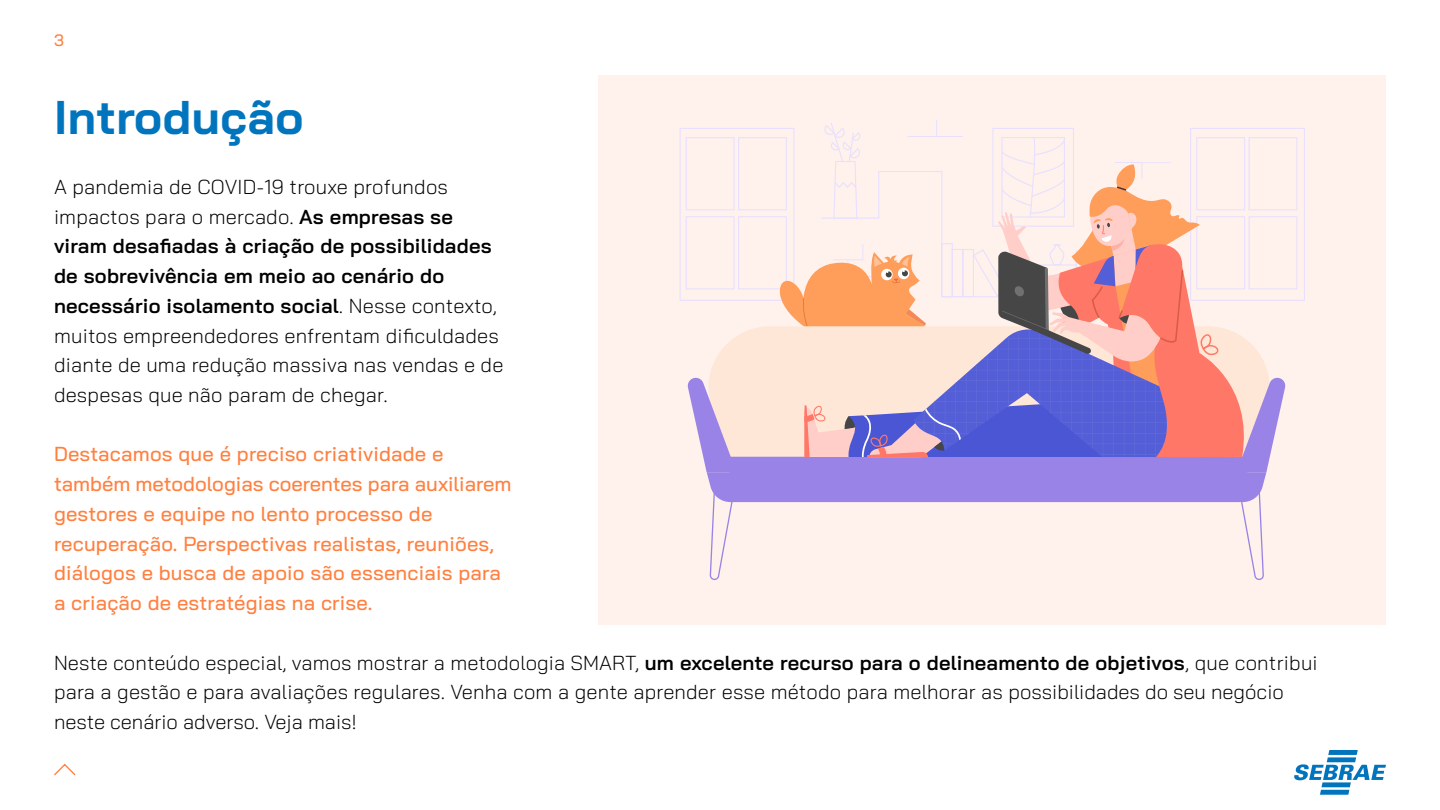
<style>
.page{position:relative;width:1440px;height:810px;background:#fff}
.page>*{position:absolute;margin:0;border:0;box-sizing:border-box;transform-origin:0 0}
.t1{font:700 47.25px "Bai Jamjuree";letter-spacing:.01em;color:#0075be}
.t2{font:300 20.25px/29.7px "Bai Jamjuree";letter-spacing:.01em;color:#000}
.t3{font:500 20.25px/29.7px "Bai Jamjuree";letter-spacing:.01em;color:#ff8040}
.t4{font:500 16.5px "Bai Jamjuree";color:#ff8040}
.s1{font-weight:600}
</style>
<div class="page">
<svg style="left:54px;top:763px;width:22px;height:13px"></svg>
<svg style="left:1294px;top:750px;width:92px;height:45px"></svg>
<div style="left:599px;top:75px;width:787px;height:550px;background:#fff2ec"></div>
<svg style="left:680px;top:120px;width:625px;height:460px"></svg>
<p class="t4" style="left:54px;top:30px;width:11px">3</p>
<h1 class="t1" style="left:54px;top:91px;width:251px">Introdução</h1>
<p class="t2" style="left:54px;top:172px;width:451px">A pandemia de COVID-19 trouxe profundos impactos para o mercado. <span class="s1">As empresas se viram desafiadas à criação de possibilidades de sobrevivência em meio ao cenário do necessário isolamento social</span>. Nesse contexto, muitos empreendedores enfrentam dificuldades diante de uma redução massiva nas vendas e de despesas que não param de chegar.</p>
<p class="t3" style="left:54px;top:440px;width:459px">Destacamos que é preciso criatividade e também metodologias coerentes para auxiliarem gestores e equipe no lento processo de recuperação. Perspectivas realistas, reuniões, diálogos e busca de apoio são essenciais para a criação de estratégias na crise.</p>
<p class="t2" style="left:54px;top:648px;width:1265px">Neste conteúdo especial, vamos mostrar a metodologia SMART, <span class="s1">um excelente recurso para o delineamento de objetivos</span>, que contribui para a gestão e para avaliações regulares. Venha com a gente aprender esse método para melhorar as possibilidades do seu negócio neste cenário adverso. Veja mais!</p>
</div>
